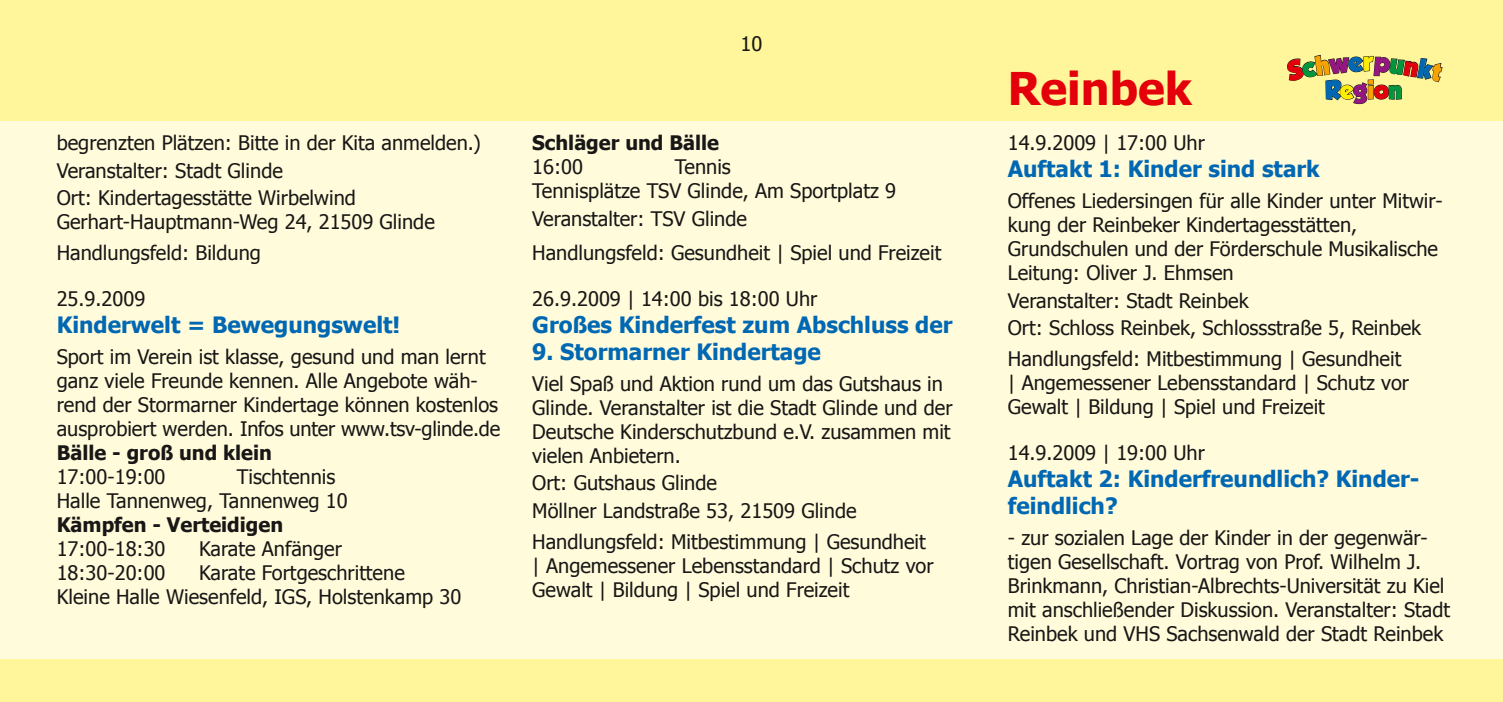
<style>
.page{position:relative;width:1503px;height:702px;background:#fff}
.page>*{position:absolute;margin:0;border:0;box-sizing:border-box;transform-origin:0 0}
.t1{font:700 45px "Tahoma";color:#e3000b}
.t2{font:23px "GROBOLD";color:#0068b3}
.t3{font:700 22.5px/27px "Tahoma";color:#0068b3}
.t4{font:20px/24px "Tahoma";color:#181716}
.t5{font:700 20px "Tahoma";color:#181716}
.s1{color:#ffed00}
.s2{color:#941680}
.s3{color:#f6a200}
.s4{color:#e3000b}
.s5{color:#00963e}
</style>
<div class="page">
<div style="left:0;top:0;width:1502px;height:702px;background:#fffbdb"></div>
<div style="left:0;top:0;width:1502px;height:120px;background:#fff59a"></div>
<div style="left:0;top:659px;width:1502px;height:43px;background:#fff59a"></div>
<svg style="left:1287px;top:55px;width:156px;height:50px"></svg>
<p class="t4" style="left:740px;top:30px;width:23px">10</p>
<p class="t4" style="left:57px;top:128px;width:425px;line-height:27.5px">begrenzten Plätzen: Bitte in der Kita anmelden.)<br>Veranstalter: Stadt Glinde<br>Ort: Kindertagesstätte Wirbelwind</p>
<p class="t4" style="left:57px;top:205px;width:379px;line-height:31px">Gerhart-Hauptmann-Weg 24, 21509 Glinde<br>Handlungsfeld: Bildung</p>
<p class="t4" style="left:57px;top:285px;width:90px">25.9.2009</p>
<p class="t3" style="left:57px;top:309px;width:345px">Kinderwelt = Bewegungswelt!</p>
<p class="t4" style="left:57px;top:343px;width:445px">Sport im Verein ist klasse, gesund und man lernt ganz viele Freunde kennen. Alle Angebote wäh&shy;rend der Stormarner Kindertage können kostenlos ausprobiert werden. Infos unter www.tsv-glinde.de</p>
<p class="t5" style="left:57px;top:438px;width:217px">Bälle - groß und klein</p>
<p class="t4" style="left:57px;top:463px;width:110px">17:00-19:00</p>
<p class="t4" style="left:57px;top:463px;width:292px;text-indent:180px">Tischtennis<br>Halle Tannenweg, Tannenweg 10</p>
<p class="t5" style="left:57px;top:510px;width:228px">Kämpfen - Verteidigen</p>
<p class="t4" style="left:57px;top:535px;width:110px">17:00-18:30</p>
<p class="t4" style="left:199px;top:535px;width:144px">Karate Anfänger</p>
<p class="t4" style="left:57px;top:559px;width:110px">18:30-20:00</p>
<p class="t4" style="left:57px;top:559px;width:406px;text-indent:142px">Karate Fortgeschrittene<br>Kleine Halle Wiesenfeld, IGS, Holstenkamp 30</p>
<p class="t5" style="left:532px;top:129px;width:188px">Schläger und Bälle</p>
<p class="t4" style="left:532px;top:154px;width:52px">16:00</p>
<p class="t4" style="left:532px;top:154px;width:365px;text-indent:142px">Tennis<br>Tennisplätze TSV Glinde, Am Sportplatz 9</p>
<p class="t4" style="left:532px;top:200px;width:410px;line-height:34.8px">Veranstalter: TSV Glinde<br>Handlungsfeld: Gesundheit | Spiel und Freizeit</p>
<p class="t4" style="left:532px;top:285px;width:287px">26.9.2009 | 14:00 bis 18:00 Uhr</p>
<p class="t3" style="left:532px;top:309px;width:422px">Großes Kinderfest zum Abschluss der</p>
<p class="t3" style="left:532px;top:336px;width:290px">9. Stormarner Kindertage</p>
<p class="t4" style="left:532px;top:370px;width:422px">Viel Spaß und Aktion rund um das Gutshaus in Glinde. Veranstalter ist die Stadt Glinde und der Deutsche Kinderschutzbund e.V. zusammen mit vielen Anbietern.</p>
<p class="t4" style="left:532px;top:468px;width:326px;line-height:27.5px">Ort: Gutshaus Glinde<br>Möllner Landstraße 53, 21509 Glinde</p>
<p class="t4" style="left:532px;top:528px;width:403px">Handlungsfeld: Mitbestimmung | Gesundheit | Angemessener Lebensstandard | Schutz vor<br>Gewalt | Bildung | Spiel und Freizeit</p>
<h1 class="t1" style="left:1007px;top:57px;width:186px">Reinbek</h1>
<p class="t2" style="left:1325px;top:76px;width:78px">R<span class="s1">e</span><span class="s2">g</span><span class="s3">i</span><span class="s4">o</span><span class="s5">n</span></p>
<p class="t4" style="left:1007px;top:130px;width:199px">14.9.2009 | 17:00 Uhr</p>
<p class="t3" style="left:1007px;top:154px;width:313px">Auftakt 1: Kinder sind stark</p>
<p class="t4" style="left:1007px;top:188px;width:436px">Offenes Liedersingen für alle Kinder unter Mitwir&shy;kung der Reinbeker Kindertagesstätten, Grundschulen und der Förderschule Musikalische Leitung: Oliver J. Ehmsen</p>
<p class="t4" style="left:1007px;top:286px;width:415px;line-height:27.5px">Veranstalter: Stadt Reinbek<br>Ort: Schloss Reinbek, Schlossstraße 5, Reinbek</p>
<p class="t4" style="left:1007px;top:346px;width:403px">Handlungsfeld: Mitbestimmung | Gesundheit | Angemessener Lebensstandard | Schutz vor<br>Gewalt | Bildung | Spiel und Freizeit</p>
<p class="t4" style="left:1007px;top:439px;width:199px">14.9.2009 | 19:00 Uhr</p>
<p class="t3" style="left:1007px;top:463px;width:413px">Auftakt 2: Kinderfreundlich? Kinder&shy;feindlich?</p>
<p class="t4" style="left:1007px;top:524px;width:444px">- zur sozialen Lage der Kinder in der gegenwär&shy;tigen Gesellschaft. Vortrag von Prof. Wilhelm J.<br>Brinkmann, Christian-Albrechts-Universität zu Kiel mit anschließender Diskussion. Veranstalter: Stadt Reinbek und VHS Sachsenwald der Stadt Reinbek</p>
</div>
